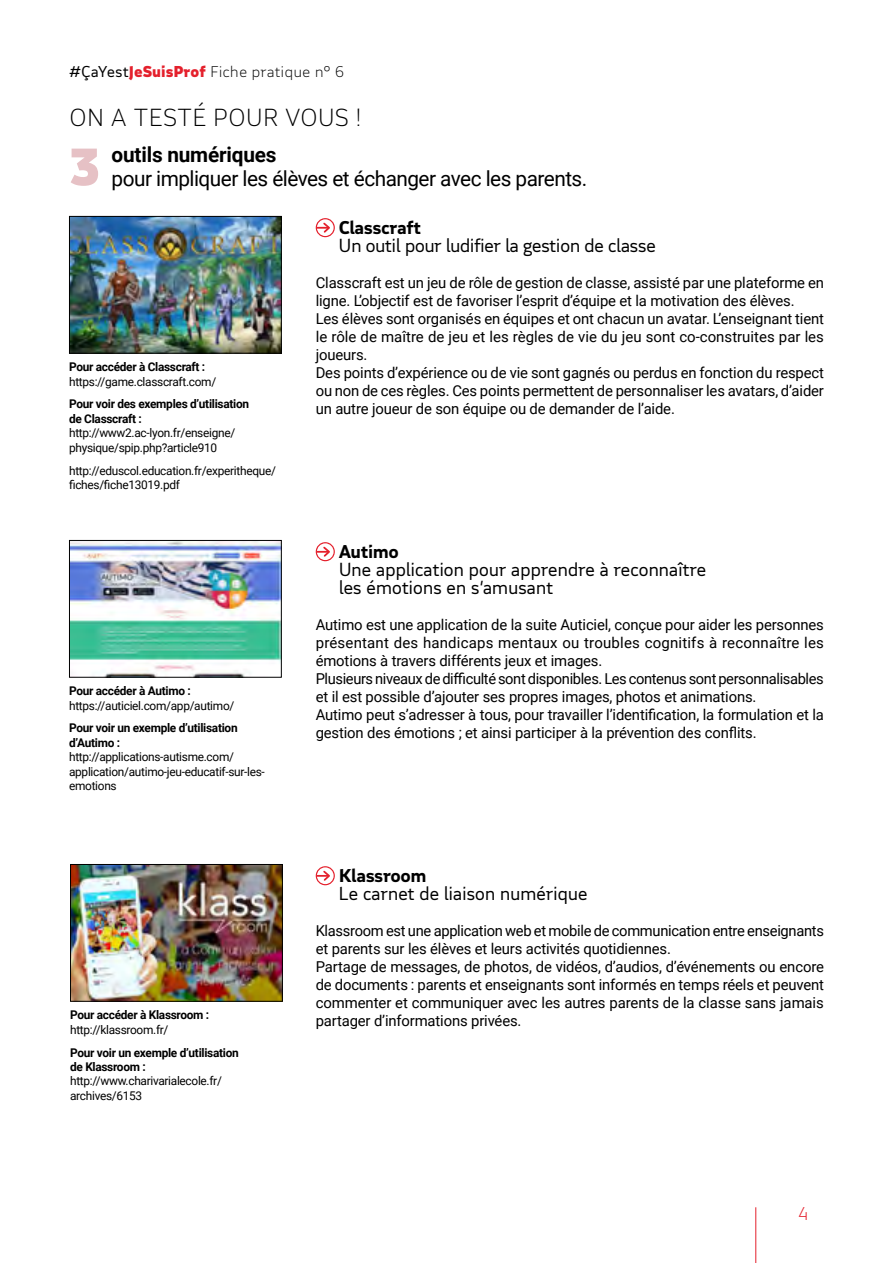
<style>
.page{position:relative;width:893px;height:1263px;background:#fff}
.page>*{position:absolute;margin:0;border:0;box-sizing:border-box;transform-origin:0 0}
.t1{font:900 51px "MAIF";color:#e6c1c5}
.t2{font:300 24px "MAIF";letter-spacing:-.01em;color:#000}
.t3{font:21px/24px "Roboto";letter-spacing:-.025em;color:#000}
.t4{font:18px/18px "MAIF";letter-spacing:-.025em;color:#000}
.t5{font:300 18px "MAIF";color:#e4202c}
.t6{font:15px/18px "Roboto";letter-spacing:-.01em;color:#000}
.t7{font:300 15px "MAIF";color:#000}
.t8{font:12px/14.4px "Roboto";letter-spacing:-.025em;color:#000}
.t9{font:700 12px/14.4px "Roboto";letter-spacing:-.025em;color:#000}
.s1{font-weight:400}
.s2{font-weight:900;color:#e4202c}
.s3{font-weight:700}
</style>
<div class="page">
<hr style="left:755px;top:1207px;width:1px;height:56px;background:#e4202c">
<svg style="left:316px;top:218px;width:19px;height:19px"></svg>
<svg style="left:316px;top:542px;width:19px;height:19px"></svg>
<svg style="left:316px;top:866px;width:19px;height:19px"></svg>
<img style="left:71px;top:218px;width:209px;height:134px">
<div style="left:69px;top:216px;width:213px;height:138px;border:1px solid #000"></div>
<img style="left:71px;top:542px;width:209px;height:134px">
<div style="left:69px;top:540px;width:213px;height:138px;border:1px solid #000"></div>
<img style="left:72px;top:866px;width:209px;height:134px">
<div style="left:70px;top:864px;width:213px;height:138px;border:1px solid #000"></div>
<p class="t7" style="left:69px;top:62px;width:277px"><span class="s1">#ÇaYest</span><span class="s2">JeSuisProf</span> Fiche pratique n° 6</p>
<p class="t2" style="left:69px;top:102px;width:294px">ON A TESTÉ POUR VOUS !</p>
<p class="t3" style="left:112px;top:142px;width:477px"><span class="s3">outils numériques<br></span>pour impliquer les élèves et échanger avec les parents.</p>
<p class="t4" style="left:339px;top:218px;width:319px"><span class="s3">Classcraft<br></span>Un outil pour ludifier la gestion de classe</p>
<p class="t6" style="left:316px;top:273px;width:510px">Classcraft est un jeu de rôle de gestion de classe, assisté par une plateforme en ligne. L’objectif est de favoriser l’esprit d’équipe et la motivation des élèves.</p>
<p class="t6" style="left:316px;top:309px;width:510px;text-align:justify">Les élèves sont organisés en équipes et ont chacun un avatar. L’enseignant tient le rôle de maître de jeu et les règles de vie du jeu sont co-construites par les joueurs.</p>
<p class="t6" style="left:316px;top:363px;width:510px;text-align:justify">Des points d’expérience ou de vie sont gagnés ou perdus en fonction du respect ou non de ces règles. Ces points permettent de personnaliser les avatars, d’aider un autre joueur de son équipe ou de demander de l’aide.</p>
<p class="t1" style="left:69px;top:134px;width:33px">3</p>
<p class="t8" style="left:69px;top:359px;width:149px"><span class="s3">Pour accéder à Classcraft : </span>https://game.classcraft.com/</p>
<p class="t8" style="left:69px;top:396px;width:181px"><span class="s3">Pour voir des exemples d’utilisation de Classcraft : </span>http://www2.ac-lyon.fr/enseigne/ physique/spip.php?article910</p>
<p class="t8" style="left:69px;top:463px;width:208px">http://eduscol.education.fr/experitheque/ fiches/fiche13019.pdf</p>
<p class="t8" style="left:69px;top:683px;width:167px"><span class="s3">Pour accéder à Autimo : </span>https://auticiel.com/app/autimo/</p>
<p class="t8" style="left:69px;top:720px;width:197px"><span class="s3">Pour voir un exemple d’utilisation d’Autimo : </span>http://applications-autisme.com/ application/autimo-jeu-educatif-sur-les&shy;emotions</p>
<p class="t9" style="left:70px;top:1007px;width:141px">Pour accéder à Klassroom : <span class="s1">http://klassroom.fr/</span></p>
<p class="t8" style="left:70px;top:1044px;width:170px"><span class="s3">Pour voir un exemple d’utilisation de Klassroom : </span>http://www.charivarialecole.fr/ archives/6153</p>
<p class="t4" style="left:339px;top:542px;width:369px"><span class="s3">Autimo<br></span>Une application pour apprendre à reconnaître les émotions en s’amusant</p>
<p class="t6" style="left:316px;top:615px;width:510px;text-align:justify">Autimo est une application de la suite Auticiel, conçue pour aider les personnes présentant des handicaps mentaux ou troubles cognitifs à reconnaître les émotions à travers différents jeux et images.</p>
<p class="t6" style="left:316px;top:669px;width:510px">Plusieurs niveaux de difficulté sont disponibles. Les contenus sont personnalisables et il est possible d’ajouter ses propres images, photos et animations.</p>
<p class="t6" style="left:316px;top:705px;width:510px">Autimo peut s’adresser à tous, pour travailler l’identification, la formulation et la gestion des émotions ; et ainsi participer à la prévention des conflits.</p>
<p class="t4" style="left:339px;top:866px;width:251px"><span class="s3">Klassroom<br></span>Le carnet de liaison numérique</p>
<p class="t6" style="left:316px;top:921px;width:510px">Klassroom est une application web et mobile de communication entre enseignants et parents sur les élèves et leurs activités quotidiennes.</p>
<p class="t6" style="left:316px;top:957px;width:510px;text-align:justify">Partage de messages, de photos, de vidéos, d’audios, d’événements ou encore de documents : parents et enseignants sont informés en temps réels et peuvent commenter et communiquer avec les autres parents de la classe sans jamais partager d’informations privées.</p>
<p class="t5" style="left:798px;top:1203px;width:12px">4</p>
</div>
